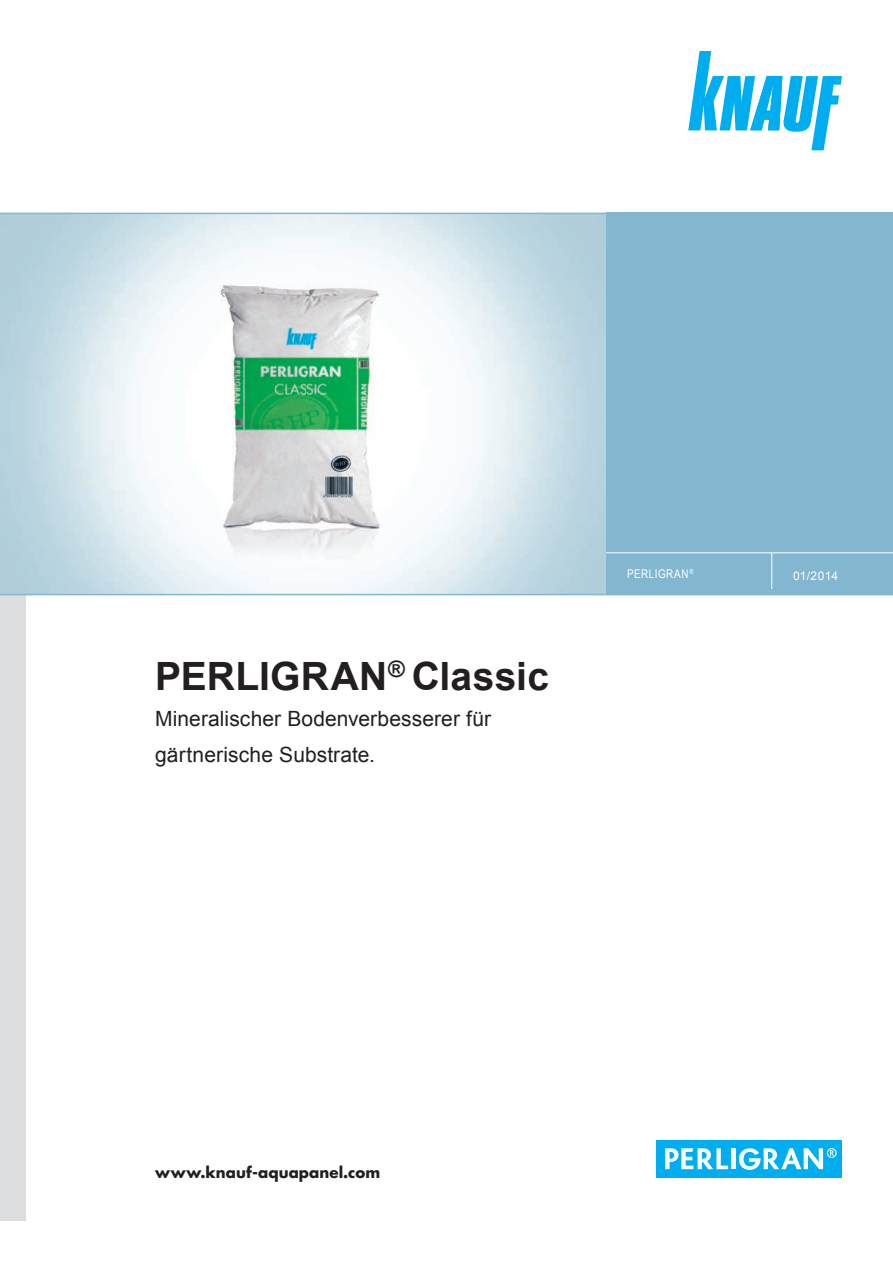
<style>
.page{position:relative;width:893px;height:1263px;background:#fff}
.page>*{position:absolute;margin:0;border:0;box-sizing:border-box;transform-origin:0 0}
.t1{font:700 39px "Arial";letter-spacing:.005em;color:#231f20}
.t2{font:21px/36px "Arial";letter-spacing:.005em;color:#231f20}
.t3{font:700 15px "Futura LT Pro";letter-spacing:.005em;color:#231f20}
.t4{font:12px "Arial Narrow";letter-spacing:.045em;color:#fff}
.t5{font:12px "Arial";letter-spacing:.02em;color:#fff}
</style>
<div class="page">
<img style="left:163px;top:273px;width:286px;height:286px">
<svg style="left:688px;top:51px;width:154px;height:99px"></svg>
<div style="left:656px;top:1140px;width:186px;height:38px;background:#00aeef"></div>
<svg style="left:665px;top:1148px;width:63px;height:21px"></svg>
<div style="left:731px;top:1148px;width:5px;height:21px;background:#fff"></div>
<svg style="left:739px;top:1148px;width:98px;height:22px"></svg>
<div style="left:606px;top:213px;width:287px;height:382px;background:#82b7cf"></div>
<div style="left:0;top:595px;width:26px;height:625px;background:#dcdddf"></div>
<hr style="left:606px;top:552px;width:287px;height:1px;background:#fff">
<hr style="left:771px;top:553px;width:1px;height:36px;background:#fff">
<hr style="left:0;top:213px;width:893px;height:1px;background:#82b7cf">
<hr style="left:0;top:594px;width:893px;height:1px;background:#82b7cf">
<h1 class="t1" style="left:155px;top:651px;width:395px">PERLIGRAN<sup>®</sup> Classic</h1>
<p class="t2" style="left:155px;top:701px;width:337px">Mineralischer Bodenverbesserer für gärtnerische Substrate.</p>
<p class="t4" style="left:627px;top:565px;width:68px">PERLIGRAN<sup>®</sup></p>
<p class="t5" style="left:793px;top:568px;width:46px">01/2014</p>
<p class="t3" style="left:155px;top:1165px;width:227px">www.knauf-aquapanel.com</p>
</div>
